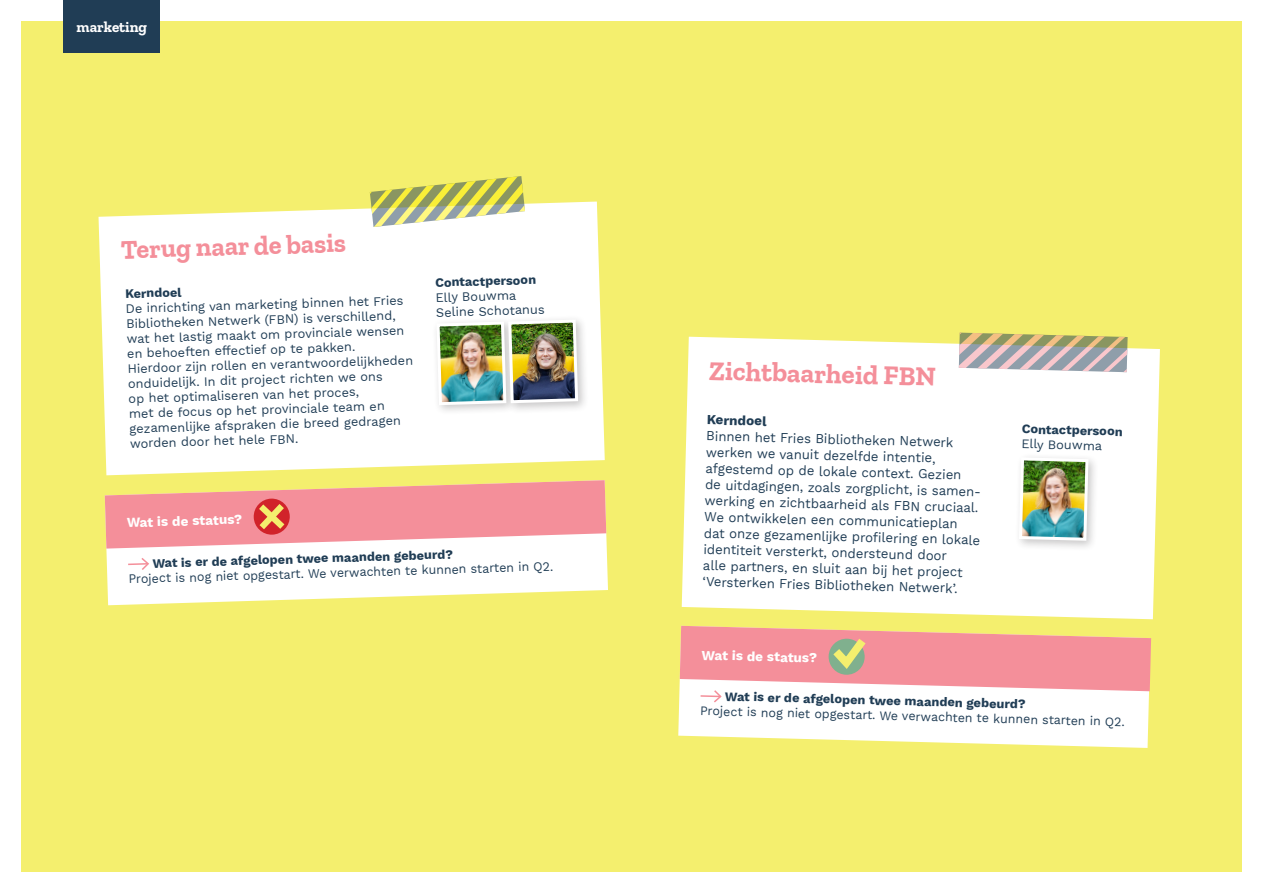
<style>
.page{position:relative;width:1263px;height:893px;background:#fff}
.page>*{position:absolute;margin:0;border:0;box-sizing:border-box;transform-origin:0 0}
.t1{font:700 27px "Zilla Slab";color:#f48f9a}
.t2{font:700 15px "Zilla Slab";color:#fff}
.t3{font:13.5px/16.2px "Work Sans";color:#203d55}
.t4{font:700 13.5px "Work Sans";color:#fff}
.t5{font:700 13.5px "Work Sans";color:#203d55}
.t6{font:12.75px/15px "Work Sans";color:#203d55}
.t7{font:700 12.75px "Work Sans";color:#203d55}
.s1{font-weight:700}
</style>
<div class="page">
<div style="left:21px;top:21px;width:1221px;height:851px;background:#f4ef6e"></div>
<div style="left:64px;top:0;width:96px;height:52px;background:#203d55"></div>
<svg style="left:99px;top:202px;width:506px;height:273px;background:#fefdf4"></svg>
<div style="left:682px;top:337px;width:478px;height:282px;background:#fff"></div>
<svg style="left:106px;top:526px;width:502px;height:79px;background:#fdfceb"></svg>
<svg style="left:127px;top:556px;width:23px;height:16px"></svg>
<svg style="left:678px;top:672px;width:471px;height:76px;background:#fdfce9"></svg>
<svg style="left:959px;top:333px;width:169px;height:39px;background:#bbb2a2"></svg>
<div style="left:432px;top:317px;width:85px;height:99px;background:#231f20;opacity:.25"></div>
<div style="left:503px;top:315px;width:86px;height:99px;background:#231f20;opacity:.25"></div>
<img style="left:435px;top:318px;width:145px;height:89px">
<div style="left:1014px;top:453px;width:85px;height:98px;background:#231f20;opacity:.25"></div>
<img style="left:1017px;top:456px;width:73px;height:86px">
<svg style="left:105px;top:480px;width:501px;height:69px;background:#f4a59e"></svg>
<svg style="left:680px;top:626px;width:471px;height:78px;background:#f4b2ae"></svg>
<svg style="left:370px;top:176px;width:155px;height:51px"></svg>
<p class="t2" style="left:77px;top:18px;width:72px">marketing</p>
<p class="t1" style="left:120px;top:235px;width:227px;rotate:-2deg">Terug naar de basis</p>
<p class="t7" style="left:125px;top:286px;width:58px;rotate:-2deg">Kerndoel</p>
<p class="t6" style="left:125px;top:302px;width:287px;rotate:-2deg">De inrichting van marketing binnen het Fries Bibliotheken Netwerk (FBN) is verschillend, wat het lastig maakt om provinciale wensen en behoeften effectief op te pakken.<br>Hierdoor zij n rollen en verantwoordelij kheden onduidelij k. In dit project richten we ons<br>op het optimaliseren van het proces,<br>met de focus op het provinciale team en gezamenlij ke afspraken die breed gedragen worden door het hele FBN.</p>
<p class="t7" style="left:435px;top:275px;width:102px;rotate:-2deg">Contactpersoon</p>
<p class="t6" style="left:435px;top:291px;width:82px;rotate:-2deg">Elly Bouwma</p>
<p class="t6" style="left:436px;top:306px;width:110px;rotate:-2deg">Seline Schotanus</p>
<p class="t4" style="left:127px;top:515px;width:117px;rotate:-2deg">Wat is de status?</p>
<p class="t6" style="left:128px;top:558px;width:426px;text-indent:25px;rotate:-2deg"><span class="s1">Wat is er de afgelopen twee maanden gebeurd?<br></span>Project is nog niet opgestart. We verwachten te kunnen starten in Q2.</p>
<p class="t1" style="left:710px;top:354px;width:228px;rotate:2deg">Zichtbaarheid FBN</p>
<p class="t5" style="left:707px;top:412px;width:61px;rotate:2deg">Kerndoel</p>
<p class="t3" style="left:705px;top:429px;width:285px;rotate:1deg">Binnen het Fries Bibliotheken Netwerk werken we vanuit dezelfde intentie, afgestemd op de lokale context. Gezien<br>de uitdagingen, zoals zorgplicht, is samen&shy;werking en zichtbaarheid als FBN cruciaal.<br>We ontwikkelen een communicatieplan<br>dat onze gezamenlij ke profi lering en lokale identiteit versterkt, ondersteund door<br>alle partners, en sluit aan bij het project ‘Versterken Fries Bibliotheken Netwerk’.</p>
<p class="t4" style="left:702px;top:647px;width:117px;rotate:2deg">Wat is de status?</p>
<p class="t7" style="left:1022px;top:422px;width:102px;rotate:1deg">Contactpersoon</p>
<p class="t6" style="left:1021px;top:437px;width:82px;rotate:1deg">Elly Bouwma</p>
<p class="t6" style="left:700px;top:690px;width:426px;text-indent:25px;rotate:1deg"><span class="s1">Wat is er de afgelopen twee maanden gebeurd?<br></span>Project is nog niet opgestart. We verwachten te kunnen starten in Q2.</p>
</div>
